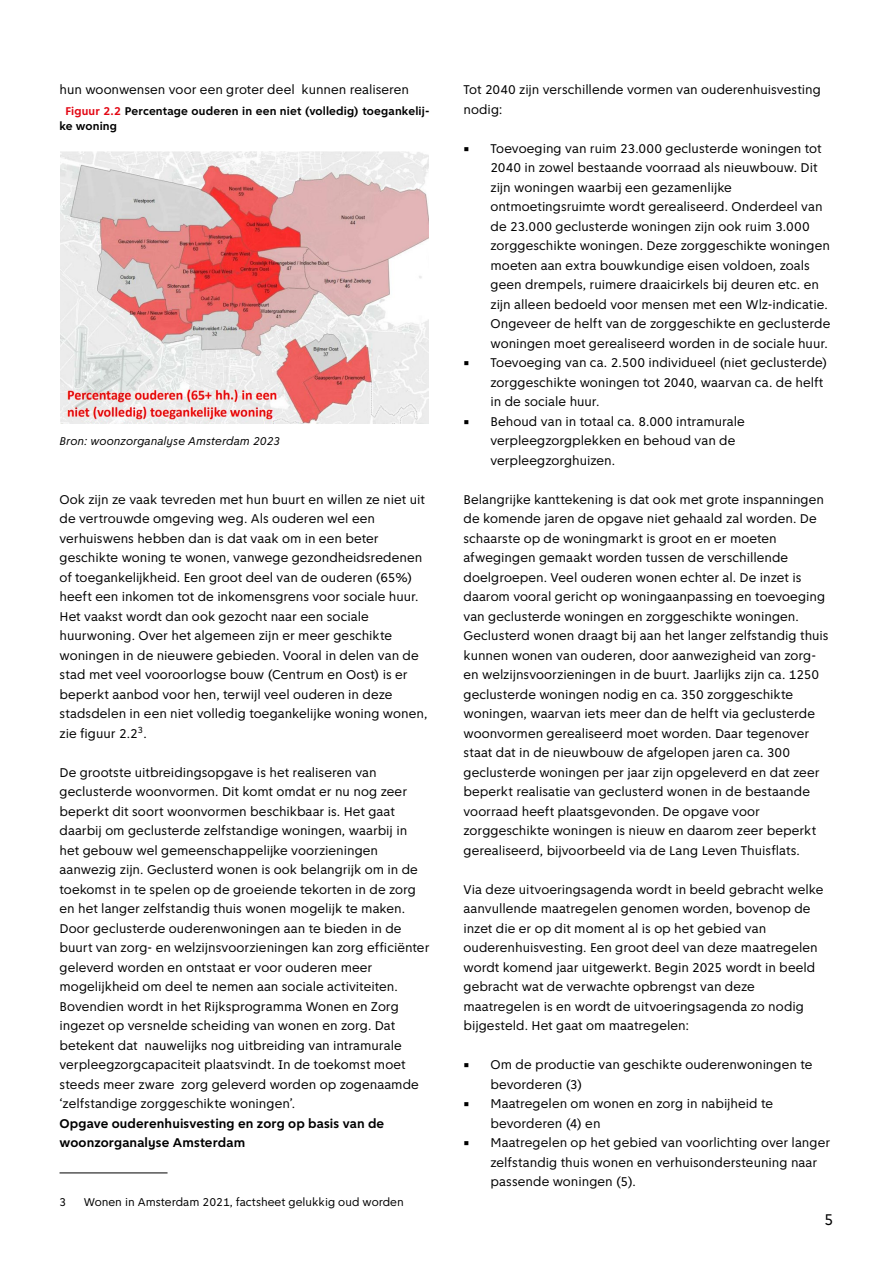
<style>
.page{position:relative;width:893px;height:1263px;background:#fff}
.page>*{position:absolute;margin:0;border:0;box-sizing:border-box;transform-origin:0 0}
.t1{font:16.5px "Amsterdam Sans";color:#000}
.plat{font:13.5px/19.5px "Amsterdam Sans";color:#000}
.tussenkop_3_H2{font:700 13.5px/19.5px "Amsterdam Sans";letter-spacing:.01em;color:#000}
.t2{font:700 12px/15px "Amsterdam Sans";letter-spacing:.01em;color:#000}
.t3{font:12px "Amsterdam Sans";color:#000}
.Bronverwijzing{font:italic 12px "Amsterdam Sans";color:#000}
.s1{color:#e30613}
</style>
<div class="page">
<img style="left:60px;top:151px;width:369px;height:272px">
<hr style="left:60px;top:1172px;width:108px;height:1px;background:#000">
<p class="plat" style="left:60px;top:80px;width:351px">hun woonwensen voor een groter deel kunnen realiseren</p>
<p class="t2" style="left:60px;top:104px;width:371px;text-indent:6px"><span class="s1">Figuur 2.2</span> Percentage ouderen in een niet (volledig) toegankelij&shy;ke woning</p>
<p class="Bronverwijzing" style="left:60px;top:434px;width:222px">Bron: woonzorganalyse Amsterdam 2023</p>
<p class="plat" style="left:60px;top:490px;width:369px">Ook zijn ze vaak tevreden met hun buurt en willen ze niet uit de vertrouwde omgeving weg. Als ouderen wel een verhuiswens hebben dan is dat vaak om in een beter geschikte woning te wonen, vanwege gezondheidsredenen of toegankelijkheid. Een groot deel van de ouderen (65%) heeft een inkomen tot de inkomensgrens voor sociale huur.<br>Het vaakst wordt dan ook gezocht naar een sociale huurwoning. Over het algemeen zijn er meer geschikte woningen in de nieuwere gebieden. Vooral in delen van de stad met veel vooroorlogse bouw (Centrum en Oost) is er beperkt aanbod voor hen, terwijl veel ouderen in deze stadsdelen in een niet volledig toegankelijke woning wonen, zie figuur 2.2<sup>3</sup>.</p>
<p class="plat" style="left:60px;top:763px;width:371px">De grootste uitbreidingsopgave is het realiseren van geclusterde woonvormen. Dit komt omdat er nu nog zeer beperkt dit soort woonvormen beschikbaar is. Het gaat daarbij om geclusterde zelfstandige woningen, waarbij in het gebouw wel gemeenschappelijke voorzieningen aanwezig zijn. Geclusterd wonen is ook belangrijk om in de toekomst in te spelen op de groeiende tekorten in de zorg en het langer zelfstandig thuis wonen mogelijk te maken.<br>Door geclusterde ouderenwoningen aan te bieden in de buurt van zorg- en welzijnsvoorzieningen kan zorg efficiënter geleverd worden en ontstaat er voor ouderen meer mogelijkheid om deel te nemen aan sociale activiteiten.<br>Bovendien wordt in het Rijksprogramma Wonen en Zorg ingezet op versnelde scheiding van wonen en zorg. Dat betekent dat nauwelijks nog uitbreiding van intramurale verpleegzorgcapaciteit plaatsvindt. In de toekomst moet steeds meer zware zorg geleverd worden op zogenaamde ‘zelfstandige zorggeschikte woningen’.</p>
<h3 class="tussenkop_3_H2" style="left:60px;top:1114px;width:326px">Opgave ouderenhuisvesting en zorg op basis van de woonzorganalyse Amsterdam</h3>
<p class="t3" style="left:60px;top:1195px;width:8px">3</p>
<p class="t3" style="left:84px;top:1195px;width:322px">Wonen in Amsterdam 2021, factsheet gelukkig oud worden</p>
<p class="plat" style="left:463px;top:80px;width:359px">Tot 2040 zijn verschillende vormen van ouderenhuisvesting nodig:</p>
<p class="plat" style="left:490px;top:139px;width:341px;text-indent:-27px">• Toevoeging van ruim 23.000 geclusterde woningen tot 2040 in zowel bestaande voorraad als nieuwbouw. Dit zijn woningen waarbij een gezamenlijke ontmoetingsruimte wordt gerealiseerd. Onderdeel van de 23.000 geclusterde woningen zijn ook ruim 3.000 zorggeschikte woningen. Deze zorggeschikte woningen moeten aan extra bouwkundige eisen voldoen, zoals geen drempels, ruimere draaicirkels bij deuren etc. en zijn alleen bedoeld voor mensen met een Wlz-indicatie.<br>Ongeveer de helft van de zorggeschikte en geclusterde woningen moet gerealiseerd worden in de sociale huur.</p>
<p class="plat" style="left:490px;top:353px;width:338px;text-indent:-27px">• Toevoeging van ca. 2.500 individueel (niet geclusterde) zorggeschikte woningen tot 2040, waarvan ca. de helft in de sociale huur.</p>
<p class="plat" style="left:490px;top:412px;width:256px;text-indent:-27px">• Behoud van in totaal ca. 8.000 intramurale verpleegzorgplekken en behoud van de verpleegzorghuizen.</p>
<p class="plat" style="left:463px;top:490px;width:367px">Belangrijke kanttekening is dat ook met grote inspanningen de komende jaren de opgave niet gehaald zal worden. De schaarste op de woningmarkt is groot en er moeten afwegingen gemaakt worden tussen de verschillende doelgroepen. Veel ouderen wonen echter al. De inzet is daarom vooral gericht op woningaanpassing en toevoeging van geclusterde woningen en zorggeschikte woningen.<br>Geclusterd wonen draagt bij aan het langer zelfstandig thuis kunnen wonen van ouderen, door aanwezigheid van zorg&shy;en welzijnsvoorzieningen in de buurt. Jaarlijks zijn ca. 1250 geclusterde woningen nodig en ca. 350 zorggeschikte woningen, waarvan iets meer dan de helft via geclusterde woonvormen gerealiseerd moet worden. Daar tegenover staat dat in de nieuwbouw de afgelopen jaren ca. 300 geclusterde woningen per jaar zijn opgeleverd en dat zeer beperkt realisatie van geclusterd wonen in de bestaande voorraad heeft plaatsgevonden. De opgave voor zorggeschikte woningen is nieuw en daarom zeer beperkt gerealiseerd, bijvoorbeeld via de Lang Leven Thuisflats.</p>
<p class="plat" style="left:463px;top:880px;width:361px">Via deze uitvoeringsagenda wordt in beeld gebracht welke aanvullende maatregelen genomen worden, bovenop de inzet die er op dit moment al is op het gebied van ouderenhuisvesting. Een groot deel van deze maatregelen wordt komend jaar uitgewerkt. Begin 2025 wordt in beeld gebracht wat de verwachte opbrengst van deze maatregelen is en wordt de uitvoeringsagenda zo nodig bijgesteld. Het gaat om maatregelen:</p>
<p class="plat" style="left:490px;top:1055px;width:323px;text-indent:-27px">• Om de productie van geschikte ouderenwoningen te bevorderen (3)</p>
<p class="plat" style="left:490px;top:1094px;width:284px;text-indent:-27px">• Maatregelen om wonen en zorg in nabijheid te bevorderen (4) en</p>
<p class="plat" style="left:490px;top:1133px;width:341px;text-indent:-27px">• Maatregelen op het gebied van voorlichting over langer zelfstandig thuis wonen en verhuisondersteuning naar passende woningen (5).</p>
<p class="t1" style="left:824px;top:1210px;width:11px">5</p>
</div>
